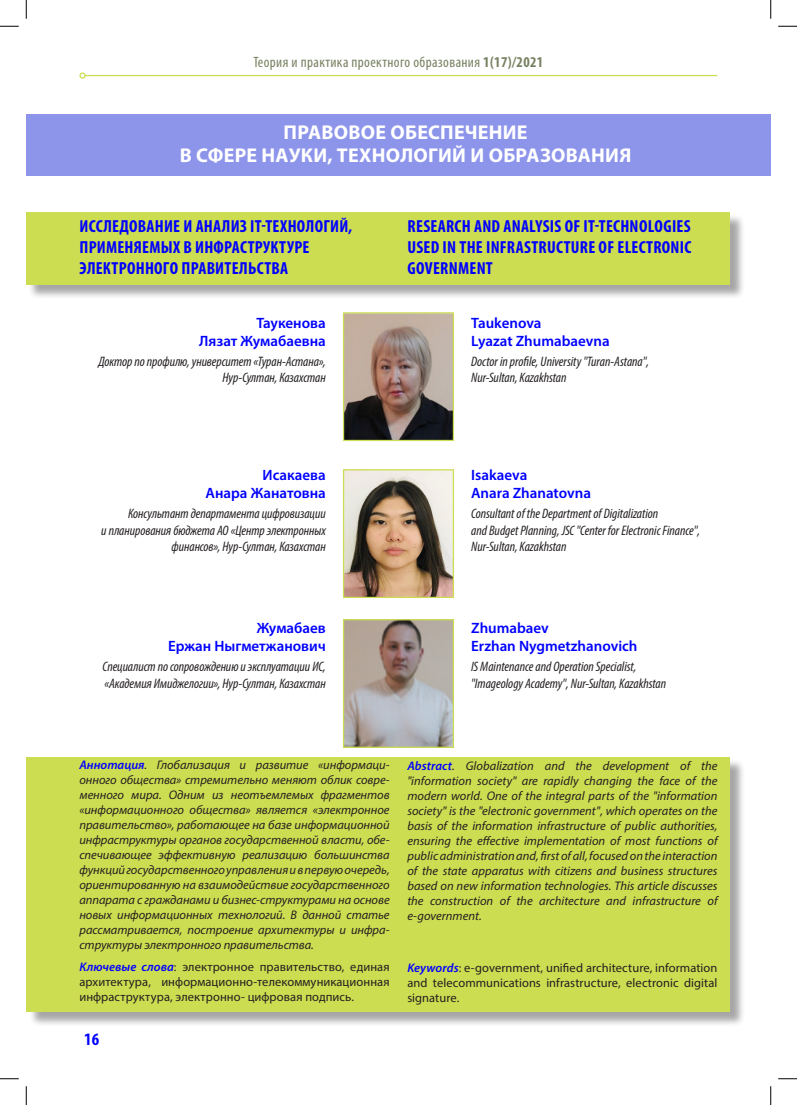
<style>
.page{position:relative;width:797px;height:1105px;background:#fff}
.page>*{position:absolute;margin:0;border:0;box-sizing:border-box;transform-origin:0 0}
.РАЗДЕЛ{font:700 20px/23px "Myriad Pro";letter-spacing:.01em;color:#fff;text-align:center}
.Название_статьи{font:700 condensed 17.5px/21px "Myriad Pro";letter-spacing:.015em;color:#00f}
.Автор__англ___второй{font:600 15px/18px "Myriad Pro";color:#00f}
.Автор__второй{font:600 15px/18px "Myriad Pro";color:#00f;text-align:right}
.t1{font:condensed 15px "Myriad Pro";letter-spacing:.025em;color:#788262}
.Автор__англ{font:600 15px/18px "Myriad Pro";color:#00f}
.Автор{font:600 15px/18px "Myriad Pro";color:#00f;text-align:right}
.Информация_об_авторе{font:italic condensed 13.75px/16.5px "Myriad Pro";letter-spacing:-.005em;color:#231f20}
.Аннотация__рус{font:italic 12.5px/15px "Myriad Pro";letter-spacing:-.005em;color:#231f20;text-align:justify}
.Аннотация__анг{font:italic 12.5px/15px "Myriad Pro";letter-spacing:.005em;color:#231f20;text-align:justify}
.Ключевые_слова__рус{font:12.5px/15px "Myriad Pro";letter-spacing:.005em;color:#231f20;text-align:justify}
.Ключевые_слова__анг{font:12.5px/15px "Myriad Pro";letter-spacing:.005em;color:#231f20;text-align:justify}
.s1{font-weight:700}
.s2{font-weight:600;color:#00f}
.s3{font-weight:600;font-style:italic;color:#00f}
</style>
<div class="page">
<hr style="left:85px;top:75px;width:632px;height:1px;background:#cddd51">
<div style="left:79px;top:72px;width:7px;height:7px;border:1px solid #cddd51;border-radius:50%"></div>
<div style="left:26px;top:114px;width:744px;height:61px;background:#8d95eb"></div>
<div style="left:28px;top:214px;width:717px;height:86px;background:#231f20;opacity:.4"></div>
<div style="left:26px;top:212px;width:703px;height:72px;background:#cddd51"></div>
<div style="left:28px;top:759px;width:717px;height:267px;background:#231f20;opacity:.4"></div>
<div style="left:26px;top:757px;width:703px;height:254px;background:#cddd51"></div>
<img style="left:345px;top:314px;width:107px;height:125px">
<div style="left:343px;top:312px;width:111px;height:129px;border:1px solid #cddd51"></div>
<img style="left:345px;top:471px;width:107px;height:125px">
<div style="left:343px;top:469px;width:111px;height:129px;border:1px solid #cddd51"></div>
<img style="left:345px;top:621px;width:107px;height:125px">
<div style="left:343px;top:619px;width:111px;height:129px;border:1px solid #cddd51"></div>
<svg style="left:0;top:25px;width:19px;height:2px"></svg>
<svg style="left:778px;top:25px;width:19px;height:2px"></svg>
<svg style="left:0;top:1078px;width:19px;height:1px"></svg>
<svg style="left:778px;top:1078px;width:19px;height:1px"></svg>
<svg style="left:25px;top:0;width:2px;height:19px"></svg>
<svg style="left:25px;top:1086px;width:2px;height:19px"></svg>
<svg style="left:770px;top:0;width:1px;height:19px"></svg>
<svg style="left:770px;top:1086px;width:1px;height:19px"></svg>
<p class="t1" style="left:254px;top:53px;width:291px">Теория и практика проектного образования <span class="s1">1(17)/2021</span></p>
<p class="РАЗДЕЛ" style="left:180px;top:120px;width:453px">ПРАВОВОЕ ОБЕСПЕЧЕНИЕ<br>В СФЕРЕ НАУКИ, ТЕХНОЛОГИЙ И ОБРАЗОВАНИЯ</p>
<p class="Название_статьи" style="left:80px;top:215px;width:274px">ИССЛЕДОВАНИЕ И АНАЛИЗ IT-ТЕХНОЛОГИЙ,<br>ПРИМЕНЯЕМЫХ В ИНФРАСТРУКТУРЕ<br>ЭЛЕКТРОННОГО ПРАВИТЕЛЬСТВА</p>
<p class="Автор" style="left:199px;top:313px;width:128px">Таукенова<br>Лязат Жумабаевна</p>
<p class="Информация_об_авторе" style="left:98px;top:353px;width:229px;text-align:right">Доктор по профилю, университет «Туран-Астана»,<br>Нур-Султан, Казахстан</p>
<p class="Название_статьи" style="left:407px;top:215px;width:285px;text-align:justify">RESEARCH AND ANALYSIS OF IT-TECHNOLOGIES USED IN THE INFRASTRUCTURE OF ELECTRONIC GOVERNMENT</p>
<p class="Автор__англ" style="left:471px;top:313px;width:140px">Taukenova<br>Lyazat Zhumabaevna</p>
<p class="Информация_об_авторе" style="left:471px;top:353px;width:179px">Doctor in profile, University "Turan-Astana",<br>Nur-Sultan, Kazakhstan</p>
<p class="Автор__второй" style="left:205px;top:466px;width:122px">Исакаева<br>Анара Жанатовна</p>
<p class="Информация_об_авторе" style="left:101px;top:505px;width:226px;text-align:right">Консультант департамента цифровизации<br>и планирования бюджета АО «Центр электронных финансов», Нур-Султан, Казахстан</p>
<p class="Автор__второй" style="left:168px;top:619px;width:159px">Жумабаев<br>Ержан Ныгметжанович</p>
<p class="Информация_об_авторе" style="left:103px;top:658px;width:225px">Специалист по сопровождению и эксплуатации ИС, «Академия Имиджелогии», Нур-Султан, Казахстан</p>
<p class="Автор__англ___второй" style="left:471px;top:466px;width:121px">Isakaeva<br>Anara Zhanatovna</p>
<p class="Информация_об_авторе" style="left:471px;top:505px;width:230px">Consultant of the Department of Digitalization<br>and Budget Planning, JSC "Center for Electronic Finance",<br>Nur-Sultan, Kazakhstan</p>
<p class="Автор__англ___второй" style="left:471px;top:619px;width:168px">Zhumabaev<br>Erzhan Nygmetzhanovich</p>
<p class="Информация_об_авторе" style="left:471px;top:658px;width:197px">IS Maintenance and Operation Specialist, "Imageology Academy", Nur-Sultan, Kazakhstan</p>
<p class="Аннотация__рус" style="left:79px;top:757px;width:312px"><span class="s2">Аннотация</span>. Глобализация и развитие «информаци&shy;онного общества» стремительно меняют облик совре&shy;менного мира. Одним из неотъемлемых фрагментов «информационного общества» является «электронное правительство», работающее на базе информационной инфраструктуры органов государственной власти, обе&shy;спечивающее эффективную реализацию большинства функций государственного управления и в первую очередь, ориентированную на взаимодействие государственного аппарата с гражданами и бизнес-структурами на основе новых информационных технологий. В данной статье рассматривается, построение архитектуры и инфра&shy;структуры электронного правительства.</p>
<p class="Ключевые_слова__рус" style="left:79px;top:959px;width:312px"><span class="s3">Ключевые слова</span>: электронное правительство, единая архитектура, информационно-телекоммуникационная инфраструктура, электронно- цифровая подпись.</p>
<h2 class="Название_статьи" style="left:84px;top:1028px;width:16px">16</h2>
<p class="Аннотация__анг" style="left:407px;top:758px;width:312px"><span class="s2">Abstract</span>. Globalization and the development of the "information society" are rapidly changing the face of the modern world. One of the integral parts of the "information society" is the "electronic government", which operates on the basis of the information infrastructure of public authorities, ensuring the effective implementation of most functions of public administration and, first of all, focused on the interaction of the state apparatus with citizens and business structures based on new information technologies. This article discusses the construction of the architecture and infrastructure of e-government.</p>
<p class="Ключевые_слова__анг" style="left:407px;top:960px;width:312px"><span class="s3">Keywords</span>: e-government, unified architecture, information and telecommunications infrastructure, electronic digital signature.</p>
</div>
